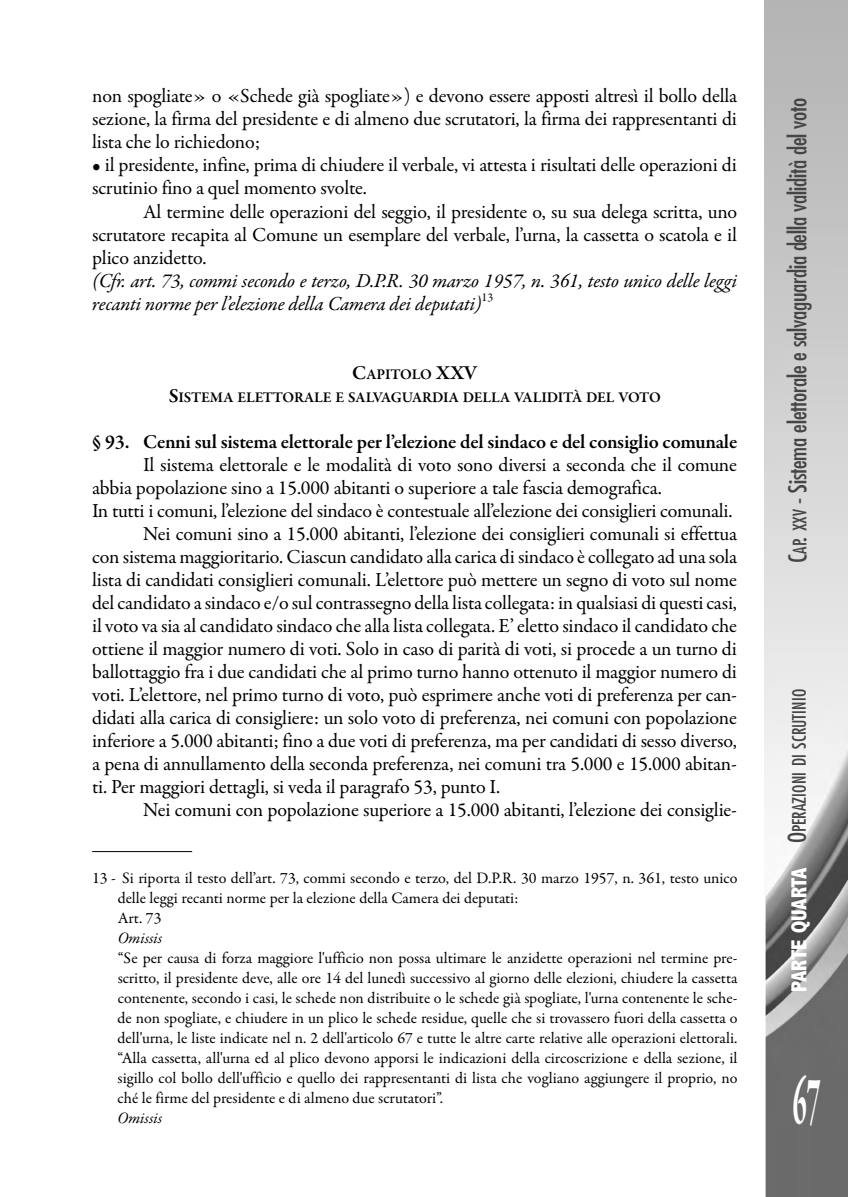
<style>
.page{position:relative;width:848px;height:1197px;background:#fff}
.page>*{position:absolute;margin:0;border:0;box-sizing:border-box;transform-origin:0 0}
.t1{font:700 70px "Garamond Premr Pro";color:#fff;scale:.4 1}
.t2{font:condensed 24px "Futura";letter-spacing:-.01em;color:#454545}
.t3{font:800 condensed 22px "Abadi";letter-spacing:-.015em;color:#fff}
.t4{font:20px/23px "Garamond Premr Pro";letter-spacing:-.01em;color:#000;text-align:justify}
.t5{font:italic 20px/23px "Garamond Premr Pro";letter-spacing:-.01em;color:#000}
.t6{font:600 20px "Garamond Premr Pro";letter-spacing:-.01em;color:#000}
.t7{font:condensed 18px "Futura";color:#454545}
.t8{font:16px/20px "Garamond Premr Pro";color:#000}
.t9{font:italic 16px "Garamond Premr Pro";color:#000}
.t10{font:600 15px/23px "Garamond Premr Pro";letter-spacing:-.015em;color:#000;text-align:center}
.s1{font-size:20px}
.s2{font-size:18px}
.s3{font-size:24px}
</style>
<div class="page">
<img style="left:764px;top:0;width:84px;height:1196px">
<hr style="left:92px;top:851px;width:100px;height:1px;background:#000">
<p class="t4" style="left:92px;top:86px;width:646px">non spogliate» o «Schede già spogliate») e devono essere apposti altresì il bollo della sezione, la firma del presidente e di almeno due scrutatori, la firma dei rappresentanti di lista che lo richiedono;</p>
<p class="t4" style="left:92px;top:155px;width:646px">• il presidente, infine, prima di chiudere il verbale, vi attesta i risultati delle operazioni di scrutinio fino a quel momento svolte.</p>
<p class="t4" style="left:92px;top:201px;width:646px;text-indent:51px">Al termine delle operazioni del seggio, il presidente o, su sua delega scritta, uno scrutatore recapita al Comune un esemplare del verbale, l’urna, la cassetta o scatola e il plico anzidetto.</p>
<p class="t5" style="left:92px;top:270px;width:646px">(Cfr. art. 73, commi secondo e terzo, D.P.R. 30 marzo 1957, n. 361, testo unico delle leggi recanti norme per l’elezione della Camera dei deputati)<sup>13</sup></p>
<p class="t10" style="left:169px;top:364px;width:493px"><span class="s1">C</span>APITOLO <span class="s1">XXV<br>S</span>ISTEMA ELETTORALE E SALVAGUARDIA DELLA VALIDITÀ DEL VOTO</p>
<p class="t6" style="left:92px;top:433px;width:646px">§ 93. Cenni sul sistema elettorale per l’elezione del sindaco e del consiglio comunale</p>
<p class="t4" style="left:143px;top:454px;width:595px">Il sistema elettorale e le modalità di voto sono diversi a seconda che il comune</p>
<p class="t4" style="left:92px;top:477px;width:571px">abbia popolazione sino a 15.000 abitanti o superiore a tale fascia demografica.</p>
<p class="t4" style="left:92px;top:500px;width:641px">In tutti i comuni, l’elezione del sindaco è contestuale all’elezione dei consiglieri comunali.</p>
<p class="t4" style="left:143px;top:523px;width:595px">Nei comuni sino a 15.000 abitanti, l’elezione dei consiglieri comunali si effettua</p>
<p class="t4" style="left:92px;top:546px;width:646px">con sistema maggioritario. Ciascun candidato alla carica di sindaco è collegato ad una sola</p>
<p class="t4" style="left:92px;top:569px;width:646px">lista di candidati consiglieri comunali. L’elettore può mettere un segno di voto sul nome</p>
<p class="t4" style="left:92px;top:592px;width:646px">del candidato a sindaco e/o sul contrassegno della lista collegata: in qualsiasi di questi casi,</p>
<p class="t4" style="left:92px;top:615px;width:646px">il voto va sia al candidato sindaco che alla lista collegata. E’ eletto sindaco il candidato che</p>
<p class="t4" style="left:92px;top:638px;width:646px">ottiene il maggior numero di voti. Solo in caso di parità di voti, si procede a un turno di</p>
<p class="t4" style="left:92px;top:661px;width:646px">ballottaggio fra i due candidati che al primo turno hanno ottenuto il maggior numero di</p>
<p class="t4" style="left:92px;top:684px;width:646px">voti. L’elettore, nel primo turno di voto, può esprimere anche voti di preferenza per can-</p>
<p class="t4" style="left:92px;top:707px;width:646px">didati alla carica di consigliere: un solo voto di preferenza, nei comuni con popolazione</p>
<p class="t4" style="left:92px;top:730px;width:646px">inferiore a 5.000 abitanti; fino a due voti di preferenza, ma per candidati di sesso diverso,</p>
<p class="t4" style="left:92px;top:753px;width:646px">a pena di annullamento della seconda preferenza, nei comuni tra 5.000 e 15.000 abitan-</p>
<p class="t4" style="left:92px;top:776px;width:409px">ti. Per maggiori dettagli, si veda il paragrafo 53, punto I.</p>
<p class="t4" style="left:143px;top:799px;width:595px">Nei comuni con popolazione superiore a 15.000 abitanti, l’elezione dei consiglie-</p>
<p class="t8" style="left:118px;top:869px;width:621px;text-indent:-26px">13 - Si riporta il testo dell’art. 73, commi secondo e terzo, del D.P.R. 30 marzo 1957, n. 361, testo unico delle leggi recanti norme per la elezione della Camera dei deputati:<br>Art. 73</p>
<p class="t9" style="left:118px;top:931px;width:46px">Omissis</p>
<p class="t8" style="left:118px;top:949px;width:621px;text-align:justify">“Se per causa di forza maggiore l'ufficio non possa ultimare le anzidette operazioni nel termine pre&shy;scritto, il presidente deve, alle ore 14 del lunedì successivo al giorno delle elezioni, chiudere la cassetta contenente, secondo i casi, le schede non distribuite o le schede già spogliate, l'urna contenente le sche&shy;de non spogliate, e chiudere in un plico le schede residue, quelle che si trovassero fuori della cassetta o dell'urna, le liste indicate nel n. 2 dell'articolo 67 e tutte le altre carte relative alle operazioni elettorali. “Alla cassetta, all'urna ed al plico devono apporsi le indicazioni della circoscrizione e della sezione, il sigillo col bollo dell'ufficio e quello dei rappresentanti di lista che vogliano aggiungere il proprio, no ché le firme del presidente e di almeno due scrutatori”.</p>
<p class="t9" style="left:118px;top:1111px;width:46px">Omissis</p>
<p class="t2" style="left:782px;top:562px;width:466px;rotate:-90deg">C<span class="s2">AP</span>. <span class="s2">XXV</span> - Sistema elettorale e salvaguardia della validità del voto</p>
<p class="t7" style="left:787px;top:843px;width:156px;rotate:-90deg"><span class="s3">O</span>PERAZIONI DI SCRUTINIO</p>
<p class="t3" style="left:786px;top:991px;width:126px;rotate:-90deg">PARTE QUARTA</p>
<h1 class="t1" style="left:792px;top:1073px;width:72px">67</h1>
</div>
